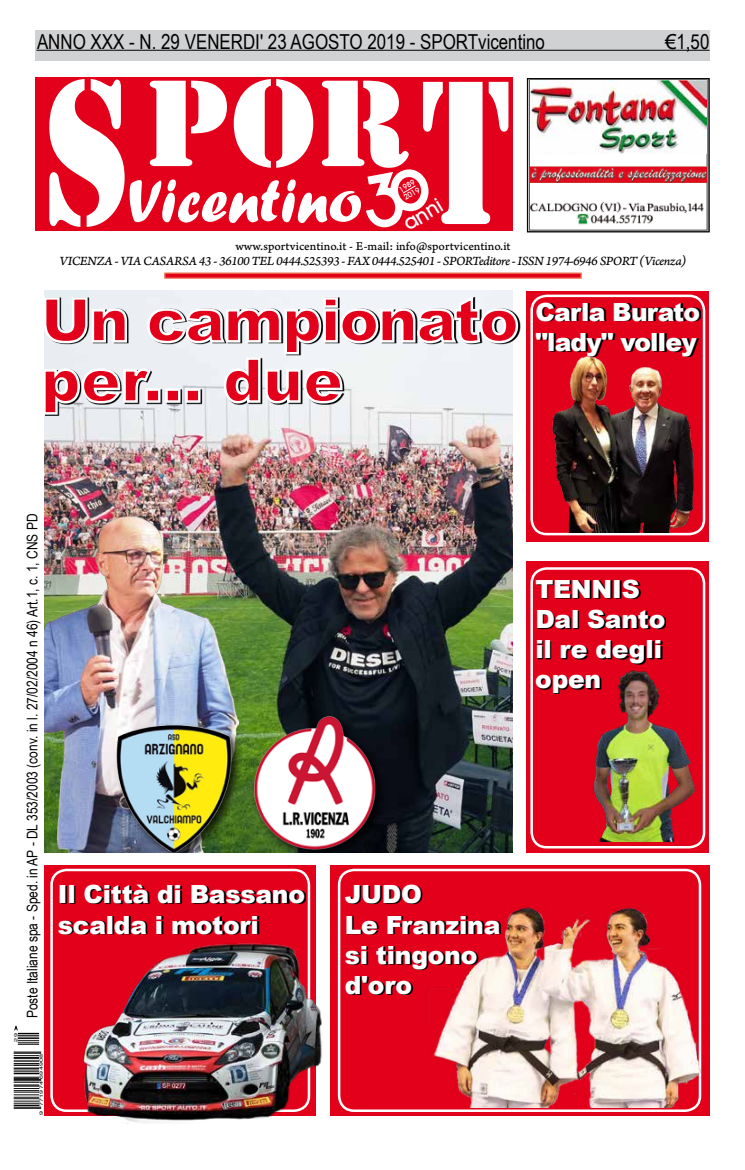
<style>
.page{position:relative;width:745px;height:1170px;background:#fff}
.page>*{position:absolute;margin:0;border:0;box-sizing:border-box;transform-origin:0 0}
.t1{font:190px "Stencil Std";color:#fff;scale:.72 1}
.t2{font:114.12px "Stencil Std";color:#fff;scale:1.04 1}
.t3{font:63.12px "Forte";color:#fff}
.t4{font:900 60px/60.1px "Arial";letter-spacing:-.025em;color:#e2001a}
.t5{font:900 25px/30.1px "Arial";letter-spacing:-.01em;color:#fff}
.t6{font:900 25px/30.1px "Arial";letter-spacing:-.03em;color:#fff}
.t7{font:500 21px "Avant Garde IT Cby BT";color:#fff}
.t8{font:20.62px "Arial Narrow";color:#000}
.t9{font:14.62px "Arial Narrow";color:#000}
.t10{font:13.12px "Arno Pro Italic Caption";letter-spacing:-.04em;color:#000}
.t11{font:12.5px "Arno Pro Caption";color:#000}
.t12{font:500 7.75px/9.2px "Avant Garde IT Cby BT";color:#fff}
.t13{font:4.62px "Helvetica";letter-spacing:.025em;color:#000;scale:1.57 1}
.s1{font-family:"Arial"}
</style>
<div class="page">
<div style="left:164px;top:272px;width:417px;height:7px;background:#e2001a;border:1px solid #ec7754"></div>
<div style="left:35px;top:30px;width:674px;height:30px;background:#d0d1d2"></div>
<hr style="left:36px;top:50px;width:673px;height:1px;background:#000">
<svg style="left:164px;top:272px;width:418px;height:2px"></svg>
<div style="left:35px;top:77px;width:477px;height:154px;background:#e2001a"></div>
<svg style="left:366px;top:169px;width:62px;height:59px"></svg>
<svg style="left:14px;top:1051px;width:27px;height:57px"></svg>
<svg style="left:14px;top:1025px;width:25px;height:19px"></svg>
<svg style="left:528px;top:80px;width:179px;height:150px"></svg>
<img style="left:529px;top:80px;width:177px;height:73px">
<img style="left:529px;top:166px;width:177px;height:16px">
<img style="left:530px;top:201px;width:174px;height:24px">
<div style="left:526px;top:78px;width:183px;height:154px;border:1px solid #000"></div>
<img style="left:45px;top:291px;width:467px;height:561px">
<img style="left:248px;top:711px;width:142px;height:141px">
<img style="left:253px;top:714px;width:122px;height:136px">
<img style="left:45px;top:514px;width:193px;height:338px">
<img style="left:110px;top:719px;width:136px;height:133px">
<img style="left:110px;top:725px;width:127px;height:127px">
<svg style="left:44px;top:294px;width:475px;height:122px"></svg>
<div style="left:526px;top:291px;width:182px;height:250px;background:#e2001a"></div>
<div style="left:526px;top:561px;width:182px;height:291px;background:#e2001a"></div>
<div style="left:330px;top:865px;width:378px;height:250px;background:#e2001a"></div>
<div style="left:45px;top:865px;width:270px;height:250px;background:#e2001a"></div>
<div style="left:530px;top:294px;width:174px;height:241px;border:2px solid #fff;border-radius:15px"></div>
<div style="left:530px;top:567px;width:174px;height:281px;border:2px solid #fff;border-radius:15px"></div>
<div style="left:337px;top:868px;width:363px;height:243px;border:2px solid #fff;border-radius:15px"></div>
<div style="left:50px;top:868px;width:260px;height:243px;border:2px solid #fff;border-radius:15px"></div>
<svg style="left:60px;top:886px;width:246px;height:48px"></svg>
<svg style="left:347px;top:886px;width:76px;height:108px"></svg>
<svg style="left:537px;top:580px;width:129px;height:114px"></svg>
<svg style="left:537px;top:303px;width:163px;height:44px"></svg>
<img style="left:394px;top:893px;width:316px;height:214px">
<img style="left:82px;top:941px;width:240px;height:183px">
<img style="left:558px;top:638px;width:136px;height:203px">
<img style="left:550px;top:347px;width:150px;height:185px">
<h3 class="t8" style="left:37px;top:27px;width:509px">ANNO XXX - N. 29 VENERDI' 23 AGOSTO 2019 - SPORTvicentino</h3>
<h3 class="t8" style="left:664px;top:27px;width:46px"><span class="s1">€</span>1,50</h3>
<h2 class="t2" style="left:146px;top:50px;width:254px">POR</h2>
<h1 class="t1" style="left:44px;top:30px;width:122px">S</h1>
<h1 class="t1" style="left:419px;top:30px;width:128px">T</h1>
<h3 class="t3" style="left:128px;top:164px;width:235px">Vicentino</h3>
<p class="t12" style="left:397px;top:186px;width:19px;rotate:-31deg">1989<br>2019</p>
<h3 class="t7" style="left:398px;top:214px;width:43px;rotate:-31deg">anni</h3>
<p class="t11" style="left:235px;top:238px;width:276px">www.sportvicentino.it - E-mail: info@sportvicentino.it</p>
<p class="t10" style="left:60px;top:253px;width:628px">VICENZA - VIA CASARSA 43 - 36100 TEL 0444.525393 - FAX 0444.525401 - SPORTeditore - ISSN 1974-6946 SPORT (Vicenza)</p>
<h3 class="t4" style="left:41px;top:288px;width:479px">Un campionato per... due</h3>
<h3 class="t6" style="left:535px;top:296px;width:166px">Carla Burato "lady" volley</h3>
<p class="t13" style="left:13px;top:1042px;width:7px;rotate:-90deg">29</p>
<p class="t9" style="left:22px;top:1018px;width:506px;rotate:-90deg">Poste Italiane spa - Sped. in AP - DL 353/2003 (conv. in l. 27/02/2004 n 46) Art.1, c. 1, CNS PD</p>
<p class="t13" style="left:38px;top:1114px;width:40px;rotate:-90deg">9 771974 694908</p>
<h3 class="t5" style="left:58px;top:878px;width:248px">Il Città di Bassano scalda i motori</h3>
<h3 class="t5" style="left:344px;top:878px;width:157px">JUDO<br>Le Franzina si tingono d'oro</h3>
<h3 class="t5" style="left:535px;top:573px;width:132px">TENNIS<br>Dal Santo il re degli open</h3>
</div>
